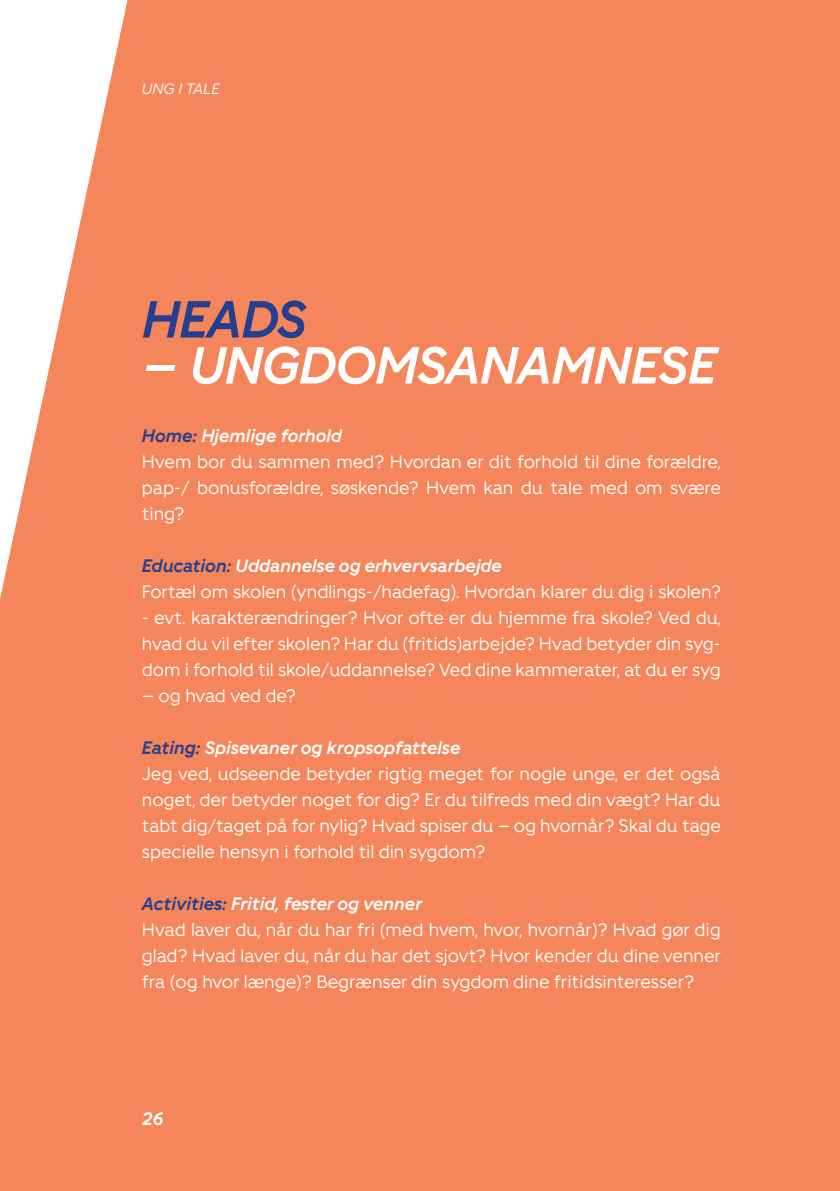
<style>
.page{position:relative;width:840px;height:1191px;background:#fff}
.page>*{position:absolute;margin:0;border:0;box-sizing:border-box;transform-origin:0 0}
.BOX_rub_stor{font:italic 700 52px "Fighter";letter-spacing:-.02em;color:#fff}
.BOX_rub_stor-2{font:italic 700 52px "Fighter";letter-spacing:-.02em;color:#253f8e}
.BOX_Brød{font:18px/26px "Fighter";letter-spacing:-.005em;color:#fff;text-align:justify}
.BOX_MR{font:italic 700 18px "Fighter";letter-spacing:-.005em;color:#fff}
.t1{font:italic 15px "Fighter";color:#fff}
.s1{color:#253f8e}
</style>
<div class="page">
<div style="left:0;top:0;width:839px;height:1191px;background:#f5855a"></div>
<svg style="left:0;top:0;width:127px;height:599px"></svg>
<p class="t1" style="left:142px;top:79px;width:79px">UNG I TALE</p>
<p class="BOX_rub_stor-2" style="left:142px;top:283px;width:167px">HEADS</p>
<p class="BOX_rub_stor" style="left:142px;top:329px;width:576px">– UNGDOMSANAMNESE</p>
<p class="BOX_MR" style="left:142px;top:423px;width:201px"><span class="s1">Home:</span> Hjemlige forhold</p>
<p class="BOX_Brød" style="left:142px;top:447px;width:580px">Hvem bor du sammen med? Hvordan er dit forhold til dine forældre, pap-/ bonusforældre, søskende? Hvem kan du tale med om svære ting?</p>
<p class="BOX_MR" style="left:142px;top:553px;width:361px"><span class="s1">Education:</span> Uddannelse og erhvervsarbejde</p>
<p class="BOX_Brød" style="left:142px;top:577px;width:580px">Fortæl om skolen (yndlings-/hadefag). Hvordan klarer du dig i skolen?</p>
<p class="BOX_Brød" style="left:142px;top:603px;width:580px">- evt. karakterændringer? Hvor ofte er du hjemme fra skole? Ved du, hvad du vil efter skolen? Har du (fritids)arbejde? Hvad betyder din syg&shy;dom i forhold til skole/uddannelse? Ved dine kammerater, at du er syg</p>
<p class="BOX_Brød" style="left:142px;top:681px;width:155px">– og hvad ved de?</p>
<p class="BOX_MR" style="left:142px;top:735px;width:320px"><span class="s1">Eating:</span> Spisevaner og kropsopfattelse</p>
<p class="BOX_Brød" style="left:142px;top:759px;width:580px">Jeg ved, udseende betyder rigtig meget for nogle unge, er det også noget, der betyder noget for dig? Er du tilfreds med din vægt? Har du tabt dig/taget på for nylig? Hvad spiser du – og hvornår? Skal du tage specielle hensyn i forhold til din sygdom?</p>
<p class="BOX_MR" style="left:142px;top:891px;width:281px"><span class="s1">Activities:</span> Fritid, fester og venner</p>
<p class="BOX_Brød" style="left:142px;top:915px;width:580px">Hvad laver du, når du har fri (med hvem, hvor, hvornår)? Hvad gør dig glad? Hvad laver du, når du har det sjovt? Hvor kender du dine venner fra (og hvor længe)? Begrænser din sygdom dine fritidsinteresser?</p>
<p class="BOX_MR" style="left:142px;top:1106px;width:23px">26</p>
</div>
